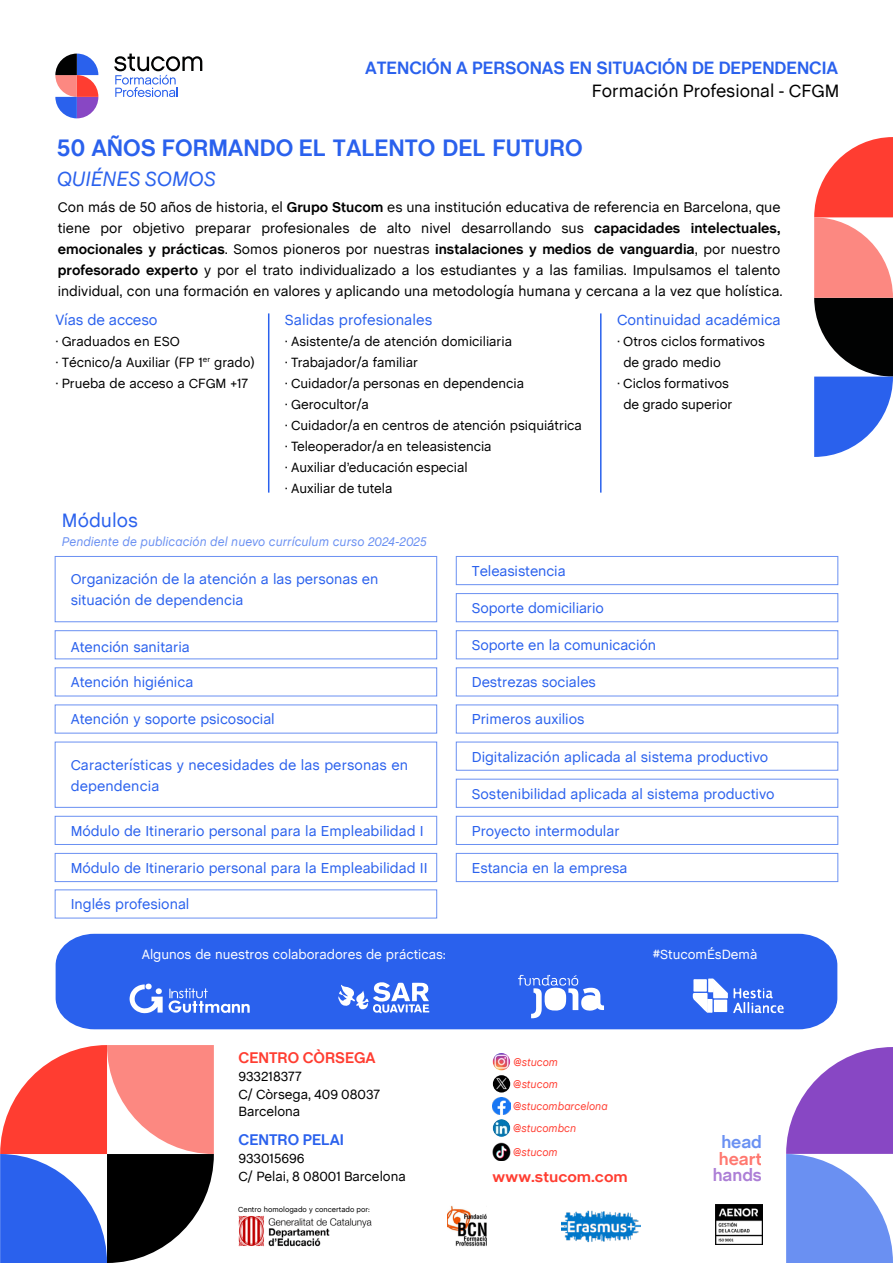
<style>
.page{position:relative;width:893px;height:1263px;background:#fff}
.page>*{position:absolute;margin:0;border:0;box-sizing:border-box;transform-origin:0 0}
.t1{font:700 24px "Chalet";color:#2a61ed}
.t2{font:italic 21px "Chalet";letter-spacing:-.005em;color:#2a61ed}
.t3{font:19.5px "Chalet";color:#2a61ed}
.t4{font:700 18px "Chalet";color:#2a61ed}
.t5{font:18px "Chalet";color:#000}
.t6{font:700 17.4px "Chalet";color:#ff3d31}
.t7{font:700 17.4px "Chalet";color:#8847c4}
.t8{font:700 17.4px "Chalet";color:#2a61ed}
.t9{font:700 15.6px "Chalet";color:#ff3d31}
.t10{font:700 15.6px "Chalet";color:#2a61ed}
.t11{font:15px "Chalet";color:#2a61ed}
.t12{font:700 15px "Chalet";color:#ff3d31;scale:1.08 1}
.t13{font:14.55px/21px "Chalet";color:#2a61ed}
.t14{font:14.25px/21px "Chalet";color:#000}
.t15{font:13.5px/21px "Chalet";color:#000}
.t16{font:13.5px "Chalet";color:#fff}
.t17{font:italic 12.75px "Chalet";color:#6a90f2}
.t18{font:italic 11.1px/22.4px "Chalet";color:#ff3d31}
.t19{font:7.5px "Chalet";color:#000}
.s1{font-weight:700}
</style>
<div class="page">
<svg style="left:814px;top:137px;width:79px;height:320px"></svg>
<hr style="left:268px;top:313px;width:1px;height:180px;background:#2a61ed">
<hr style="left:600px;top:313px;width:2px;height:180px;background:#2a61ed">
<svg style="left:55px;top:54px;width:43px;height:64px"></svg>
<svg style="left:114px;top:54px;width:88px;height:43px"></svg>
<svg style="left:786px;top:1047px;width:107px;height:216px"></svg>
<svg style="left:0;top:1045px;width:214px;height:218px"></svg>
<img style="left:447px;top:1206px;width:40px;height:41px">
<img style="left:715px;top:1205px;width:47px;height:39px">
<img style="left:561px;top:1210px;width:79px;height:33px">
<img style="left:238px;top:1215px;width:134px;height:31px">
<img style="left:493px;top:1075px;width:17px;height:17px;border-radius:9px">
<img style="left:493px;top:1053px;width:17px;height:17px;border-radius:9px">
<img style="left:492px;top:1097px;width:18px;height:17px">
<img style="left:493px;top:1119px;width:17px;height:18px;border-radius:9px">
<img style="left:493px;top:1143px;width:17px;height:18px">
<div style="left:56px;top:934px;width:781px;height:95px;background:#2a61ed"></div>
<svg style="left:130px;top:984px;width:120px;height:29px"></svg>
<svg style="left:338px;top:982px;width:91px;height:31px"></svg>
<svg style="left:518px;top:975px;width:86px;height:43px"></svg>
<svg style="left:693px;top:978px;width:91px;height:35px"></svg>
<div style="left:55px;top:556px;width:382px;height:66px;border:1px solid #6a90f2"></div>
<div style="left:55px;top:630px;width:382px;height:29px;border:1px solid #6a90f2"></div>
<div style="left:55px;top:667px;width:382px;height:29px;border:1px solid #6a90f2"></div>
<div style="left:55px;top:742px;width:382px;height:66px;border:1px solid #6a90f2"></div>
<div style="left:55px;top:816px;width:382px;height:29px;border:1px solid #6a90f2"></div>
<div style="left:55px;top:853px;width:382px;height:29px;border:1px solid #6a90f2"></div>
<div style="left:55px;top:889px;width:382px;height:29px;border:1px solid #6a90f2"></div>
<div style="left:456px;top:556px;width:382px;height:29px;border:1px solid #6a90f2"></div>
<div style="left:456px;top:593px;width:382px;height:29px;border:1px solid #6a90f2"></div>
<div style="left:456px;top:630px;width:382px;height:29px;border:1px solid #6a90f2"></div>
<div style="left:456px;top:667px;width:382px;height:29px;border:1px solid #6a90f2"></div>
<div style="left:456px;top:742px;width:382px;height:29px;border:1px solid #6a90f2"></div>
<div style="left:456px;top:779px;width:382px;height:29px;border:1px solid #6a90f2"></div>
<div style="left:456px;top:816px;width:382px;height:29px;border:1px solid #6a90f2"></div>
<div style="left:456px;top:853px;width:382px;height:29px;border:1px solid #6a90f2"></div>
<p class="t4" style="left:365px;top:58px;width:474px">ATENCIÓN A PERSONAS EN SITUACIÓN DE DEPENDENCIA</p>
<p class="t5" style="left:592px;top:76px;width:249px">Formación Profesional - CFGM</p>
<h1 class="t1" style="left:57px;top:133px;width:528px">50 AÑOS FORMANDO EL TALENTO DEL FUTURO</h1>
<h2 class="t2" style="left:57px;top:166px;width:160px">QUIÉNES SOMOS</h2>
<p class="t14" style="left:58px;top:195px;width:726px">Con más de 50 años de historia, el <span class="s1">Grupo Stucom</span> es una institución educativa de referencia en Barcelona, que tiene por objetivo preparar profesionales de alto nivel desarrollando sus <span class="s1">capacidades intelectuales, emocionales y prácticas</span>. Somos pioneros por nuestras <span class="s1">instalaciones y medios de vanguardia</span>, por nuestro <span class="s1">profesorado experto</span> y por el trato individualizado a los estudiantes y a las familias. Impulsamos el talento individual, con una formación en valores y aplicando una metodología humana y cercana a la vez que holística.</p>
<p class="t11" style="left:55px;top:307px;width:103px">Vías de acceso</p>
<p class="t15" style="left:55px;top:329px;width:201px">· Graduados en ESO<br>· Técnico/a Auxiliar (FP 1<sup>er</sup> grado) · Prueba de acceso a CFGM +17</p>
<p class="t11" style="left:285px;top:307px;width:149px">Salidas profesionales</p>
<p class="t15" style="left:285px;top:329px;width:298px">· Asistente/a de atención domiciliaria<br>· Trabajador/a familiar<br>· Cuidador/a personas en dependencia<br>· Gerocultor/a<br>· Cuidador/a en centros de atención psiquiátrica · Teleoperador/a en teleasistencia<br>· Auxiliar d’educación especial<br>· Auxiliar de tutela</p>
<h3 class="t3" style="left:62px;top:504px;width:77px">Módulos</h3>
<p class="t17" style="left:62px;top:534px;width:366px">Pendiente de publicación del nuevo currículum curso 2024-2025</p>
<p class="t11" style="left:617px;top:307px;width:165px">Continuidad académica</p>
<p class="t15" style="left:617px;top:329px;width:149px">· Otros ciclos formativos</p>
<p class="t15" style="left:623px;top:350px;width:99px">de grado medio</p>
<p class="t15" style="left:617px;top:371px;width:113px">· Ciclos formativos</p>
<p class="t15" style="left:623px;top:392px;width:111px">de grado superior</p>
<p class="t13" style="left:71px;top:567px;width:309px">Organización de la atención a las personas en situación de dependencia</p>
<p class="t13" style="left:71px;top:635px;width:121px">Atención sanitaria</p>
<p class="t13" style="left:71px;top:671px;width:124px">Atención higiénica</p>
<p class="t13" style="left:71px;top:708px;width:206px">Atención y soporte psicosocial</p>
<p class="t13" style="left:71px;top:753px;width:339px">Características y necesidades de las personas en dependencia</p>
<p class="t13" style="left:71px;top:819px;width:355px">Módulo de Itinerario personal para la Empleabilidad I</p>
<p class="t13" style="left:71px;top:856px;width:358px">Módulo de Itinerario personal para la Empleabilidad II</p>
<p class="t13" style="left:71px;top:893px;width:120px">Inglés profesional</p>
<p class="t13" style="left:472px;top:559px;width:95px">Teleasistencia</p>
<p class="t13" style="left:472px;top:596px;width:134px">Soporte domiciliario</p>
<p class="t13" style="left:472px;top:633px;width:186px">Soporte en la comunicación</p>
<p class="t13" style="left:472px;top:671px;width:126px">Destrezas sociales</p>
<p class="t13" style="left:472px;top:708px;width:114px">Primeros auxilios</p>
<p class="t13" style="left:472px;top:745px;width:298px">Digitalización aplicada al sistema productivo</p>
<p class="t13" style="left:472px;top:782px;width:304px">Sostenibilidad aplicada al sistema productivo</p>
<p class="t13" style="left:472px;top:819px;width:149px">Proyecto intermodular</p>
<p class="t13" style="left:472px;top:856px;width:157px">Estancia en la empresa</p>
<p class="t16" style="left:142px;top:943px;width:306px">Algunos de nuestros colaboradores de prácticas:</p>
<p class="t16" style="left:653px;top:943px;width:106px">#StucomÉsDemà</p>
<p class="t9" style="left:238px;top:1049px;width:139px">CENTRO CÒRSEGA</p>
<p class="t15" style="left:238px;top:1066px;width:143px;line-height:18px">933218377<br>C/ Còrsega, 409 08037</p>
<p class="t15" style="left:238px;top:1099px;width:63px">Barcelona</p>
<p class="t10" style="left:238px;top:1130px;width:107px">CENTRO PELAI</p>
<p class="t15" style="left:238px;top:1148px;width:169px;line-height:18.3px">933015696<br>C/ Pelai, 8 08001 Barcelona</p>
<p class="t19" style="left:238px;top:1203px;width:133px">Centro homologado y concertado por:</p>
<p class="t18" style="left:513px;top:1051px;width:46px">@stucom</p>
<p class="t18" style="left:513px;top:1095px;width:96px">@stucombarcelona @stucombcn</p>
<p class="t18" style="left:513px;top:1141px;width:46px">@stucom</p>
<p class="t18" style="left:513px;top:1073px;width:46px">@stucom</p>
<p class="t12" style="left:493px;top:1167px;width:127px">www.stucom.com</p>
<p class="t8" style="left:721px;top:1132px;width:42px">head</p>
<p class="t6" style="left:719px;top:1148px;width:45px">heart</p>
<p class="t7" style="left:713px;top:1165px;width:51px">hands</p>
</div>
